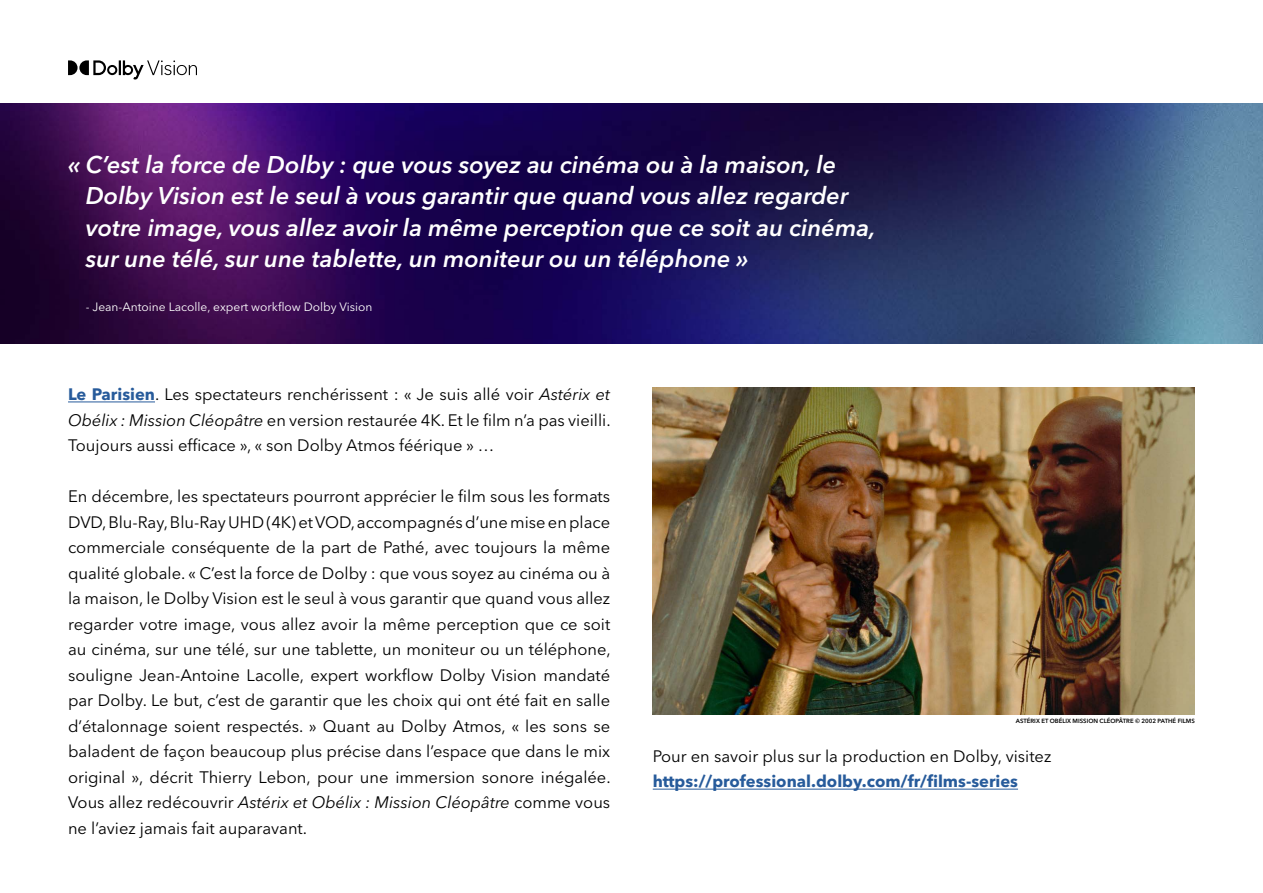
<style>
.page{position:relative;width:1263px;height:893px;background:#fff}
.page>*{position:absolute;margin:0;border:0;box-sizing:border-box;transform-origin:0 0}
.t1{font:italic 600 24px/31.5px "Avenir Next LT Pro";color:#fff}
.t2{font:16.5px/25.5px "Avenir Next LT Pro";color:#000;text-align:justify}
.t3{font:700 16.5px "Avenir Next LT Pro";color:#275b9b}
.t4{font:12px "Avenir Next LT Pro";color:#fff}
.t5{font:600 6px "Avenir Next LT Pro";color:#000}
.s1{font-weight:700;color:#275b9b}
.s2{font-style:italic}
</style>
<div class="page">
<svg style="left:68px;top:60px;width:129px;height:20px"></svg>
<img style="left:0;top:103px;width:1263px;height:240px">
<hr style="left:68px;top:401px;width:87px;height:1px;background:#275b9b">
<img style="left:653px;top:388px;width:542px;height:327px">
<hr style="left:653px;top:789px;width:365px;height:1px;background:#275b9b">
<p class="t1" style="left:86px;top:149px;width:791px;text-indent:-18px">« C’est la force de Dolby : que vous soyez au cinéma ou à la maison, le Dolby Vision est le seul à vous garantir que quand vous allez regarder votre image, vous allez avoir la même perception que ce soit au cinéma, sur une télé, sur une tablette, un moniteur ou un téléphone »</p>
<p class="t4" style="left:86px;top:300px;width:288px">- Jean-Antoine Lacolle, expert workflow Dolby Vision</p>
<p class="t2" style="left:68px;top:382px;width:544px"><span class="s1">Le Parisien</span>. Les spectateurs renchérissent : « Je suis allé voir <span class="s2">Astérix et Obélix : Mission Cléopâtre</span> en version restaurée 4K. Et le film n’a pas vieilli.<br>Toujours aussi efficace », « son Dolby Atmos féérique » …</p>
<p class="t2" style="left:68px;top:484px;width:544px">En décembre, les spectateurs pourront apprécier le film sous les formats DVD, Blu-Ray, Blu-Ray UHD (4K) et VOD, accompagnés d’une mise en place commerciale conséquente de la part de Pathé, avec toujours la même qualité globale. « C’est la force de Dolby : que vous soyez au cinéma ou à la maison, le Dolby Vision est le seul à vous garantir que quand vous allez regarder votre image, vous allez avoir la même perception que ce soit au cinéma, sur une télé, sur une tablette, un moniteur ou un téléphone, souligne Jean-Antoine Lacolle, expert workflow Dolby Vision mandaté par Dolby. Le but, c’est de garantir que les choix qui ont été fait en salle d’étalonnage soient respectés. » Quant au Dolby Atmos, « les sons se baladent de façon beaucoup plus précise dans l’espace que dans le mix original », décrit Thierry Lebon, pour une immersion sonore inégalée.<br>Vous allez redécouvrir <span class="s2">Astérix et Obélix : Mission Cléopâtre</span> comme vous ne l’aviez jamais fait auparavant.</p>
<p class="t5" style="left:1016px;top:717px;width:181px">ASTÉRIX ET OBÉLIX MISSION CLÉOPÂTRE © 2002 PATHÉ FILMS</p>
<p class="t2" style="left:653px;top:743px;width:400px">Pour en savoir plus sur la production en Dolby, visitez</p>
<p class="t3" style="left:653px;top:772px;width:367px">https://professional.dolby.com/fr/films-series</p>
</div>
